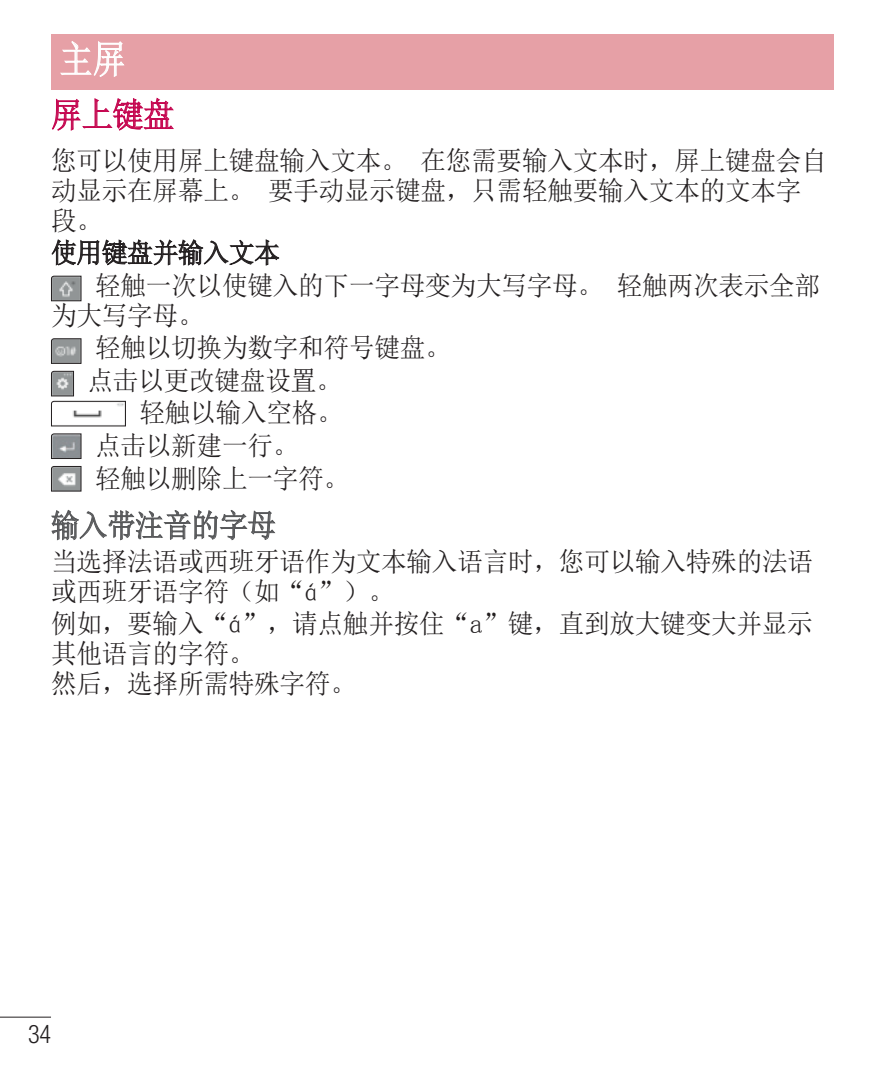
<style>
.page{position:relative;width:893px;height:1072px;background:#fff}
.page>*{position:absolute;margin:0;border:0;box-sizing:border-box;transform-origin:0 0}
.Head_01_Not_Contents{font:39px "Sim Sun";color:#fff;scale:.85 1}
.M_head_02{font:34.5px "Sim Sun";color:#c50750;scale:.9 1}
.M_head_03{font:31.5px "Sim Sun";letter-spacing:-.01em;color:#57585a;scale:.9 1}
.main{font:27px/30px "Sim Sun";letter-spacing:-.01em;color:#231f20;scale:.95 1}
.t1{font:300 condensed 25.5px "Helvetica Neue LT Pro";color:#231f20;scale:.95 1}
</style>
<div class="page">
<hr style="left:0;top:1016px;width:51px;height:1px;background:#231f20">
<svg style="left:52px;top:97px;width:122px;height:34px"></svg>
<svg style="left:51px;top:239px;width:228px;height:27px"></svg>
<svg style="left:51px;top:275px;width:31px;height:27px"></svg>
<svg style="left:51px;top:338px;width:31px;height:26px"></svg>
<svg style="left:51px;top:370px;width:75px;height:57px"></svg>
<svg style="left:51px;top:433px;width:31px;height:26px"></svg>
<svg style="left:51px;top:466px;width:31px;height:26px"></svg>
<svg style="left:51px;top:509px;width:225px;height:31px"></svg>
<div style="left:51px;top:34px;width:782px;height:55px;background:#e6a0a6"></div>
<svg style="left:60px;top:41px;width:64px;height:36px"></svg>
<p class="Head_01_Not_Contents" style="left:60px;top:39px;width:79px">主屏</p>
<p class="M_head_02" style="left:51px;top:97px;width:138px">屏上键盘</p>
<p class="main" style="left:51px;top:145px;width:818px">您可以使用屏上键盘输入文本。 在您需要输入文本时，屏上键盘会自动显示在屏幕上。 要手动显示键盘，只需轻触要输入文本的文本字段。</p>
<p class="main" style="left:51px;top:237px;width:242px">使用键盘并输入文本</p>
<p class="main" style="left:51px;top:270px;width:811px;text-indent:44px">轻触一次以使键入的下一字母变为大写字母。 轻触两次表示全部为大写字母。</p>
<p class="main" style="left:95px;top:332px;width:376px">轻触以切换为数字和符号键盘。</p>
<p class="main" style="left:88px;top:365px;width:269px">点击以更改键盘设置。</p>
<p class="main" style="left:140px;top:398px;width:216px">轻触以输入空格。</p>
<p class="main" style="left:95px;top:430px;width:216px">点击以新建一行。</p>
<p class="main" style="left:95px;top:463px;width:269px">轻触以删除上一字符。</p>
<p class="M_head_03" style="left:51px;top:509px;width:251px">输入带注音的字母</p>
<p class="main" style="left:51px;top:546px;width:804px">当选择法语或西班牙语作为文本输入语言时，您可以输入特殊的法语或西班牙语字符（如“á”）。</p>
<p class="main" style="left:51px;top:608px;width:803px">例如，要输入“á”，请点触并按住“a”键，直到放大键变大并显示其他语言的字符。<br>然后，选择所需特殊字符。</p>
<p class="t1" style="left:28px;top:1019px;width:26px">34</p>
</div>
